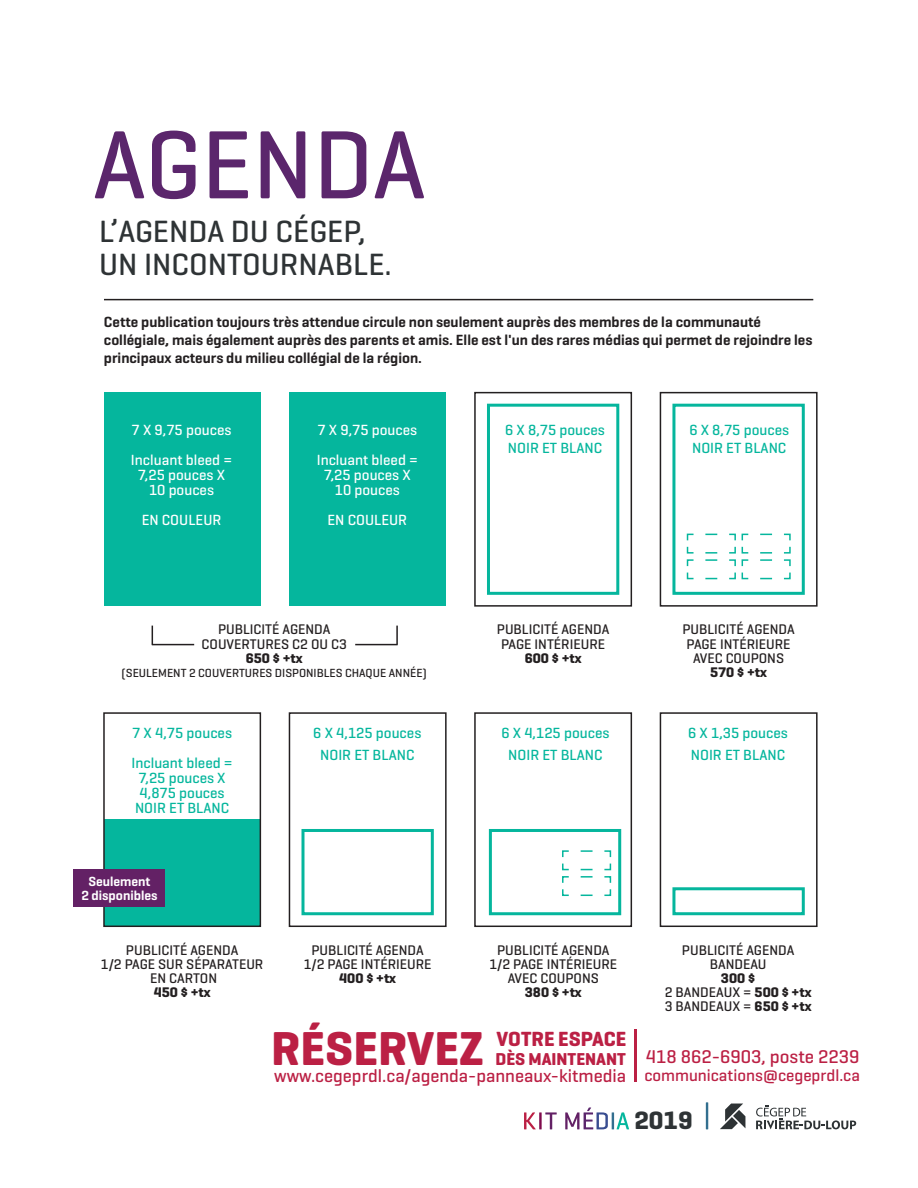
<style>
.page{position:relative;width:918px;height:1188px;background:#fff}
.page>*{position:absolute;margin:0;border:0;box-sizing:border-box;transform-origin:0 0}
.t1{font:500 98.55px "Geogrotesque";color:#5b266c}
.t2{font:700 48.45px "Geogrotesque";color:#bb2044}
.t3{font:500 31.35px/32.8px "Geogrotesque";color:#2e3335}
.t4{font:700 25.5px "Geogrotesque";color:#2e3335}
.t5{font:700 20.85px "Geogrotesque";color:#bb2044}
.t6{font:500 18.75px "Geogrotesque";color:#bb2044}
.t7{font:500 18.3px "Geogrotesque";color:#bb2044}
.t8{font:700 17.55px "Geogrotesque";color:#bb2044}
.t9{font:500 16.8px "Geogrotesque";color:#bb2044}
.t10{font:600 15px/18px "Geogrotesque";color:#231f20}
.t11{font:500 15px/22px "Geogrotesque";color:#05b69d}
.t12{font:500 15px/30px "Geogrotesque";color:#fff}
.t13{font:500 14.25px/14.2px "Geogrotesque";color:#231f20;text-align:center}
.t14{font:700 14.25px "Geogrotesque";color:#231f20}
.t15{font:600 13.5px/13.5px "Geogrotesque";color:#fff;text-align:center}
.t16{font:500 12px "Geogrotesque";color:#231f20}
.s1{font-weight:700}
</style>
<div class="page">
<div style="left:104px;top:820px;width:156px;height:106px;background:#05b69d"></div>
<div style="left:104px;top:393px;width:156px;height:213px;background:#05b69d"></div>
<div style="left:103px;top:712px;width:158px;height:215px;border:2px solid #231f20"></div>
<div style="left:289px;top:393px;width:157px;height:213px;background:#05b69d"></div>
<div style="left:289px;top:712px;width:158px;height:215px;border:2px solid #231f20"></div>
<div style="left:301px;top:829px;width:133px;height:86px;border:3px solid #05b69d"></div>
<div style="left:489px;top:829px;width:132px;height:86px;border:3px solid #05b69d"></div>
<div style="left:474px;top:392px;width:158px;height:215px;border:2px solid #231f20"></div>
<div style="left:487px;top:404px;width:132px;height:191px;border:3px solid #05b69d"></div>
<div style="left:474px;top:712px;width:158px;height:215px;border:2px solid #231f20"></div>
<div style="left:660px;top:392px;width:158px;height:215px;border:2px solid #231f20"></div>
<div style="left:672px;top:404px;width:133px;height:191px;border:3px solid #05b69d"></div>
<div style="left:660px;top:712px;width:158px;height:215px;border:2px solid #231f20"></div>
<div style="left:672px;top:887px;width:133px;height:28px;border:3px solid #05b69d"></div>
<div style="left:74px;top:870px;width:91px;height:37px;background:#632165"></div>
<svg style="left:524px;top:1112px;width:12px;height:17px"></svg>
<svg style="left:545px;top:1112px;width:12px;height:17px"></svg>
<hr style="left:539px;top:1112px;width:3px;height:17px;background:#7f0b4d">
<hr style="left:706px;top:1102px;width:2px;height:27px;background:#336f8f">
<svg style="left:565px;top:1108px;width:64px;height:21px"></svg>
<svg style="left:720px;top:1104px;width:25px;height:25px"></svg>
<svg style="left:756px;top:1106px;width:100px;height:23px"></svg>
<hr style="left:104px;top:299px;width:709px;height:1px;background:#231f20">
<svg style="left:152px;top:626px;width:1px;height:18px"></svg>
<hr style="left:152px;top:644px;width:42px;height:1px;background:#231f20">
<svg style="left:396px;top:626px;width:2px;height:18px"></svg>
<hr style="left:355px;top:644px;width:43px;height:1px;background:#231f20">
<svg style="left:686px;top:533px;width:105px;height:47px"></svg>
<svg style="left:562px;top:850px;width:50px;height:46px"></svg>
<hr style="left:634px;top:1029px;width:3px;height:53px;background:#bb2044">
<h1 class="t1" style="left:93px;top:103px;width:334px">AGENDA</h1>
<h3 class="t3" style="left:99px;top:214px;width:294px">L’AGENDA DU CÉGEP,<br>UN INCONTOURNABLE.</h3>
<p class="t10" style="left:104px;top:313px;width:710px">Cette publication toujours très attendue circule non seulement auprès des membres de la communauté collégiale, mais également auprès des parents et amis. Elle est l'un des rares médias qui permet de rejoindre les principaux acteurs du milieu collégial de la région.</p>
<p class="t12" style="left:131px;top:414px;width:103px">7 X 9,75 pouces<br>Incluant bleed =</p>
<p class="t12" style="left:138px;top:467px;width:89px;line-height:15px;text-align:center">7,25 pouces X<br>10 pouces</p>
<p class="t12" style="left:142px;top:504px;width:81px">EN COULEUR</p>
<p class="t12" style="left:317px;top:414px;width:103px">7 X 9,75 pouces<br>Incluant bleed =</p>
<p class="t12" style="left:324px;top:467px;width:89px;line-height:15px;text-align:center">7,25 pouces X<br>10 pouces</p>
<p class="t12" style="left:327px;top:504px;width:81px">EN COULEUR</p>
<p class="t13" style="left:202px;top:622px;width:147px">PUBLICITÉ AGENDA<br>COUVERTURES C2 OU C3</p>
<p class="t14" style="left:246px;top:649px;width:58px">650 $ +tx</p>
<p class="t16" style="left:122px;top:665px;width:307px">(SEULEMENT 2 COUVERTURES DISPONIBLES CHAQUE ANNÉE)</p>
<p class="t11" style="left:505px;top:420px;width:101px;line-height:18px">6 X 8,75 pouces<br>NOIR ET BLANC</p>
<p class="t11" style="left:689px;top:420px;width:101px;line-height:18px">6 X 8,75 pouces<br>NOIR ET BLANC</p>
<p class="t13" style="left:497px;top:622px;width:114px;text-align:left">PUBLICITÉ AGENDA<br>PAGE INTÉRIEURE</p>
<p class="t14" style="left:525px;top:649px;width:58px">600 $ +tx</p>
<p class="t13" style="left:682px;top:622px;width:114px">PUBLICITÉ AGENDA<br>PAGE INTÉRIEURE<br>AVEC COUPONS</p>
<p class="t14" style="left:710px;top:663px;width:58px">570 $ +tx</p>
<p class="t11" style="left:132px;top:717px;width:103px;line-height:30px">7 X 4,75 pouces<br>Incluant bleed =</p>
<p class="t11" style="left:135px;top:770px;width:96px;line-height:15px;text-align:center">7,25 pouces X<br>4,875 pouces<br>NOIR ET BLANC</p>
<p class="t11" style="left:313px;top:721px;width:110px;text-align:center">6 X 4,125 pouces<br>NOIR ET BLANC</p>
<p class="t11" style="left:501px;top:721px;width:110px;text-align:center">6 X 4,125 pouces<br>NOIR ET BLANC</p>
<p class="t11" style="left:688px;top:721px;width:101px">6 X 1,35 pouces<br>NOIR ET BLANC</p>
<p class="t15" style="left:81px;top:875px;width:78px">Seulement<br>2 disponibles</p>
<p class="t13" style="left:101px;top:942px;width:164px">PUBLICITÉ AGENDA<br>1/2 PAGE SUR SÉPARATEUR<br>EN CARTON</p>
<p class="t14" style="left:154px;top:983px;width:58px">450 $ +tx</p>
<p class="t13" style="left:304px;top:942px;width:129px">PUBLICITÉ AGENDA<br>1/2 PAGE INTÉRIEURE</p>
<p class="t14" style="left:339px;top:969px;width:58px">400 $ +tx</p>
<p class="t13" style="left:489px;top:942px;width:129px">PUBLICITÉ AGENDA<br>1/2 PAGE INTÉRIEURE<br>AVEC COUPONS</p>
<p class="t14" style="left:525px;top:983px;width:58px">380 $ +tx</p>
<h2 class="t2" style="left:271px;top:1018px;width:214px">RÉSERVEZ</h2>
<h3 class="t5" style="left:497px;top:1026px;width:131px">VOTRE ESPACE</h3>
<p class="t8" style="left:495px;top:1048px;width:132px">DÈS MAINTENANT</p>
<p class="t7" style="left:274px;top:1064px;width:353px">www.cegeprdl.ca/agenda-panneaux-kitmedia</p>
<p class="t13" style="left:682px;top:942px;width:114px">PUBLICITÉ AGENDA<br>BANDEAU</p>
<p class="t13" style="left:665px;top:971px;width:148px"><span class="s1">300 $<br></span>2 BANDEAUX = <span class="s1">500 $ +tx<br></span>3 BANDEAUX = <span class="s1">650 $ +tx</span></p>
<h3 class="t6" style="left:646px;top:1045px;width:215px">418 862-6903, poste 2239</h3>
<p class="t9" style="left:644px;top:1065px;width:217px">communications@cegeprdl.ca</p>
<h3 class="t4" style="left:634px;top:1105px;width:60px">2019</h3>
</div>
